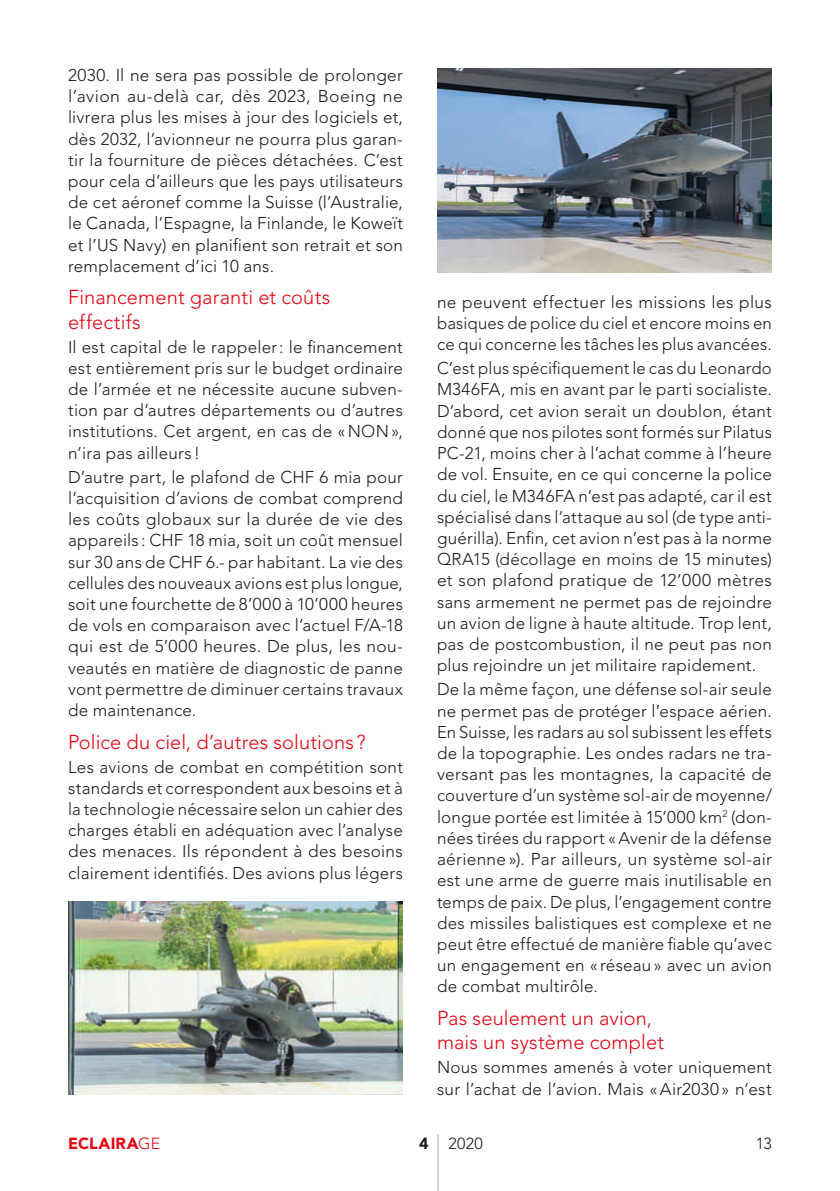
<style>
.page{position:relative;width:840px;height:1191px;background:#fff}
.page>*{position:absolute;margin:0;border:0;box-sizing:border-box;transform-origin:0 0}
.t1{font:300 20px/24.2px "Avenir LT Std";letter-spacing:.005em;color:#e30614}
.t2{font:300 17px/21.2px "Avenir LT Std";letter-spacing:.015em;color:#1d1d1b;text-align:justify}
.t3{font:900 16px "Avenir LT Std";letter-spacing:.015em;color:#e30614}
.t4{font:300 16px "Avenir LT Std";letter-spacing:.02em;color:#1d1d1b}
.s1{font-weight:300}
.s2{font-weight:900}
</style>
<div class="page">
<hr style="left:437px;top:1134px;width:1px;height:57px;background:#a8a8a8">
<img style="left:68px;top:901px;width:335px;height:193px">
<img style="left:437px;top:68px;width:334px;height:204px">
<p class="t2" style="left:68px;top:64px;width:336px">2030. Il ne sera pas possible de prolonger l’avion au-delà car, dès 2023, Boeing ne livrera plus les mises à jour des logiciels et, dès 2032, l’avionneur ne pourra plus garan&shy;tir la fourniture de pièces détachées. C’est pour cela d’ailleurs que les pays utilisateurs de cet aéronef comme la Suisse (l’Australie, le Canada, l’Espagne, la Finlande, le Koweït et l’US Navy) en planifient son retrait et son remplacement d’ici 10 ans.</p>
<p class="t1" style="left:68px;top:285px;width:264px">Financement garanti et coûts effectifs</p>
<p class="t2" style="left:68px;top:336px;width:336px">Il est capital de le rappeler: le financement est entièrement pris sur le budget ordinaire de l’armée et ne nécessite aucune subven&shy;tion par d’autres départements ou d’autres institutions. Cet argent, en cas de «NON», n’ira pas ailleurs !</p>
<p class="t2" style="left:68px;top:466px;width:336px">D’autre part, le plafond de CHF 6 mia pour l’acquisition d’avions de combat comprend les coûts globaux sur la durée de vie des appareils : CHF 18 mia, soit un coût mensuel sur 30 ans de CHF 6.- par habitant. La vie des cellules des nouveaux avions est plus longue, soit une fourchette de 8’000 à 10’000 heures de vols en comparaison avec l’actuel F/A-18 qui est de 5’000 heures. De plus, les nou&shy;veautés en matière de diagnostic de panne vont permettre de diminuer certains travaux de maintenance.</p>
<p class="t1" style="left:68px;top:729px;width:299px">Police du ciel, d’autres solutions ?</p>
<p class="t2" style="left:68px;top:756px;width:336px">Les avions de combat en compétition sont standards et correspondent aux besoins et à la technologie nécessaire selon un cahier des charges établi en adéquation avec l’analyse des menaces. Ils répondent à des besoins clairement identifiés. Des avions plus légers</p>
<p class="t2" style="left:437px;top:291px;width:336px">ne peuvent effectuer les missions les plus basiques de police du ciel et encore moins en ce qui concerne les tâches les plus avancées.</p>
<p class="t2" style="left:437px;top:358px;width:336px">C’est plus spécifiquement le cas du Leonardo M346FA, mis en avant par le parti socialiste.<br>D’abord, cet avion serait un doublon, étant donné que nos pilotes sont formés sur Pilatus PC-21, moins cher à l’achat comme à l’heure de vol. Ensuite, en ce qui concerne la police du ciel, le M346FA n’est pas adapté, car il est spécialisé dans l’attaque au sol (de type anti&shy;guérilla). Enfin, cet avion n’est pas à la norme QRA15 (décollage en moins de 15 minutes) et son plafond pratique de 12’000 mètres sans armement ne permet pas de rejoindre un avion de ligne à haute altitude. Trop lent, pas de postcombustion, il ne peut pas non plus rejoindre un jet militaire rapidement.</p>
<p class="t2" style="left:437px;top:679px;width:336px">De la même façon, une défense sol-air seule ne permet pas de protéger l’espace aérien.<br>En Suisse, les radars au sol subissent les effets de la topographie. Les ondes radars ne tra&shy;versant pas les montagnes, la capacité de couverture d’un système sol-air de moyenne/ longue portée est limitée à 15’000 km<sup>2</sup> (don&shy;nées tirées du rapport «Avenir de la défense aérienne»). Par ailleurs, un système sol-air est une arme de guerre mais inutilisable en temps de paix. De plus, l’engagement contre des missiles balistiques est complexe et ne peut être effectué de manière fiable qu’avec un engagement en « réseau» avec un avion de combat multirôle.</p>
<p class="t1" style="left:437px;top:1006px;width:228px">Pas seulement un avion, mais un système complet</p>
<p class="t2" style="left:437px;top:1057px;width:336px">Nous sommes amenés à voter uniquement sur l’achat de l’avion. Mais «Air2030» n’est</p>
<p class="t3" style="left:68px;top:1134px;width:93px">ECLAIRA<span class="s1">GE</span></p>
<p class="t4" style="left:419px;top:1134px;width:65px"><span class="s2">4</span> 2020</p>
<p class="t4" style="left:755px;top:1134px;width:17px">13</p>
</div>
